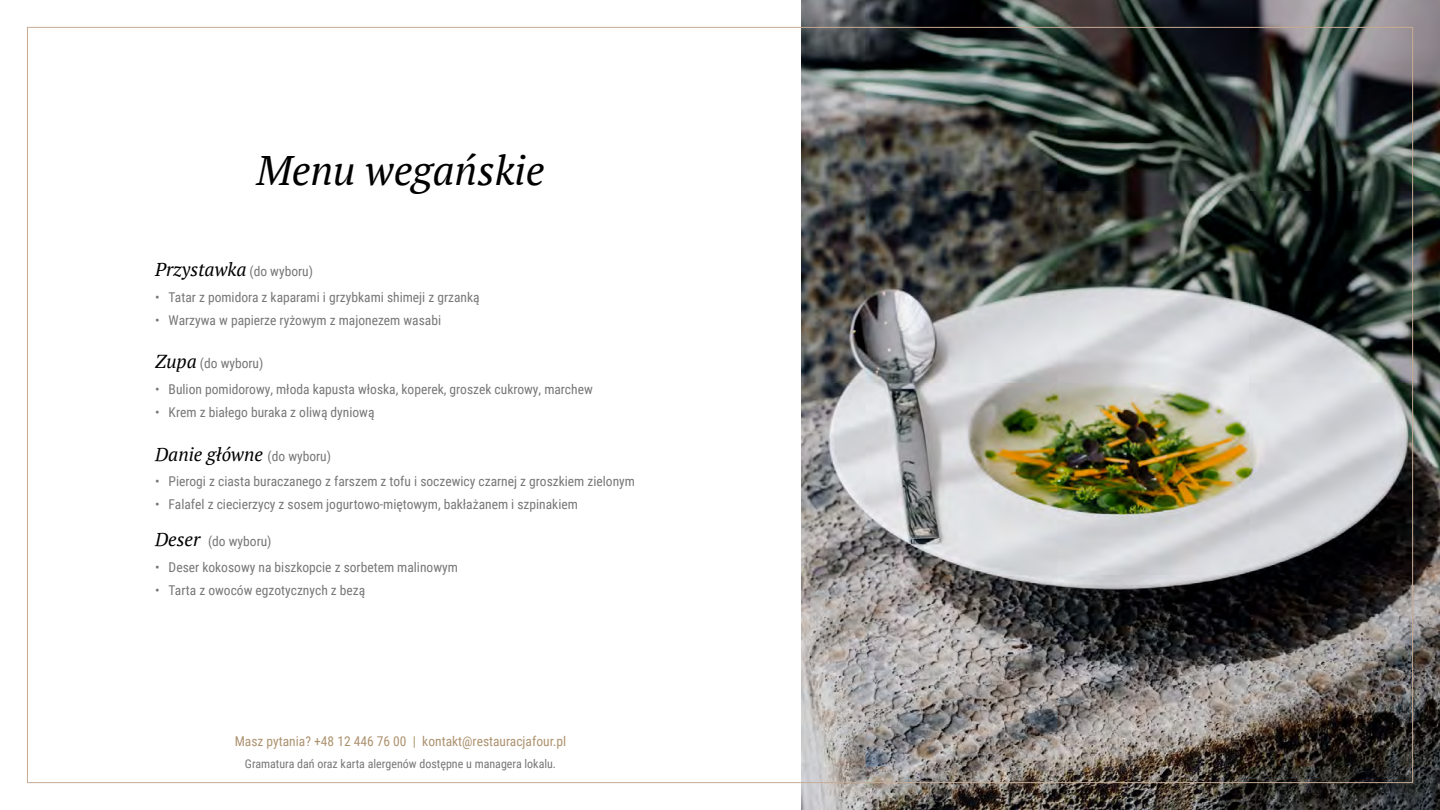
<style>
.page{position:relative;width:1440px;height:810px;background:#fff}
.page>*{position:absolute;margin:0;border:0;box-sizing:border-box;transform-origin:0 0}
.t1{font:italic 41.25px "PT Serif";color:#000}
.t2{font:italic 18.75px "PT Serif";color:#000}
.t3{font:13.5px "Roboto Condensed";color:#777}
.t4{font:13.5px "Roboto Condensed";color:#ad9370}
.t5{font:12px "Roboto Condensed";color:#777}
.s1{font-family:"Roboto Condensed";font-style:normal;font-size:13.5px;color:#777}
.s2{font-family:"PT Serif";font-style:italic;font-size:18.75px;color:#000}
</style>
<div class="page">
<img style="left:801px;top:0;width:639px;height:810px">
<h1 class="t1" style="left:256px;top:144px;width:290px">Menu wegańskie</h1>
<h2 class="t2" style="left:155px;top:257px;width:159px">Przystawka <span class="s1">(do wyboru)</span></h2>
<p class="t3" style="left:155px;top:287px;width:326px">• Tatar z pomidora z kaparami i grzybkami shimeji z grzanką</p>
<p class="t3" style="left:155px;top:311px;width:287px">• Warzywa w papierze ryżowym z majonezem wasabi</p>
<p class="t3" style="left:155px;top:354px;width:110px"><span class="s2">Zupa</span> (do wyboru)</p>
<p class="t3" style="left:155px;top:380px;width:439px">• Bulion pomidorowy, młoda kapusta włoska, koperek, groszek cukrowy, marchew</p>
<p class="t3" style="left:155px;top:403px;width:221px">• Krem z białego buraka z oliwą dyniową</p>
<h2 class="t2" style="left:155px;top:442px;width:177px">Danie główne <span class="s1">(do wyboru)</span></h2>
<p class="t3" style="left:155px;top:472px;width:481px">• Pierogi z ciasta buraczanego z farszem z tofu i soczewicy czarnej z groszkiem zielonym</p>
<p class="t3" style="left:155px;top:495px;width:424px">• Falafel z ciecierzycy z sosem jogurtowo-miętowym, bakłażanem i szpinakiem</p>
<p class="t3" style="left:155px;top:532px;width:118px"><span class="s2">Deser</span> (do wyboru)</p>
<p class="t3" style="left:155px;top:557px;width:304px">• Deser kokosowy na biszkopcie z sorbetem malinowym</p>
<p class="t3" style="left:155px;top:581px;width:212px">• Tarta z owoców egzotycznych z bezą</p>
<p class="t4" style="left:235px;top:732px;width:333px">Masz pytania? +48 12 446 76 00 | kontakt@restauracjafour.pl</p>
<p class="t5" style="left:245px;top:756px;width:313px">Gramatura dań oraz karta alergenów dostępne u managera lokalu.</p>
</div>
